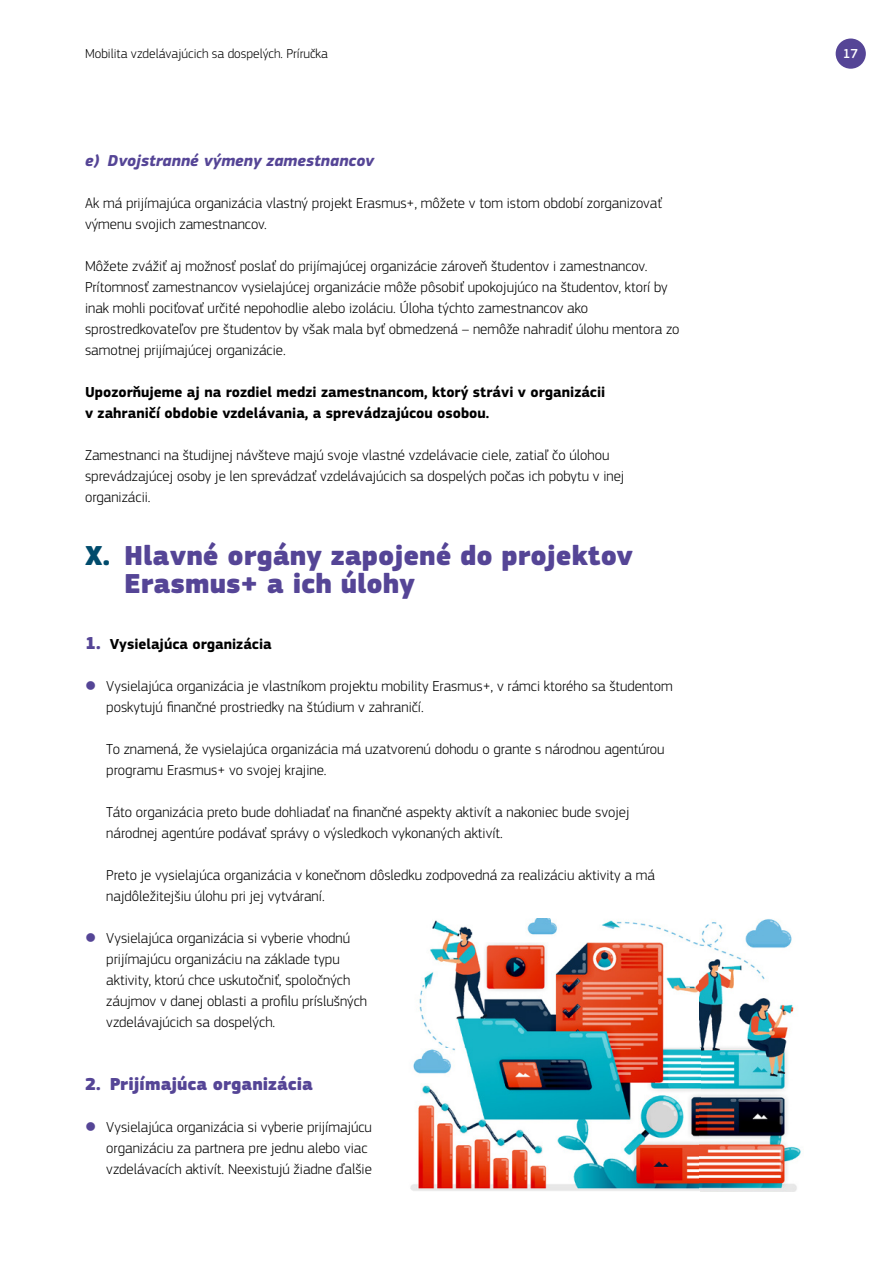
<style>
.page{position:relative;width:893px;height:1263px;background:#fff}
.page>*{position:absolute;margin:0;border:0;box-sizing:border-box;transform-origin:0 0}
.HL1{font:900 28.5px/28.5px "EC Square Sans Pro";color:#554596}
.HL2{font:900 18px "EC Square Sans Pro";color:#554596}
.HL3{font:italic 700 16.5px "EC Square Sans Pro";color:#554596}
.Text{font:300 15px/21px "EC Square Sans Pro";color:#000}
.Text-2{font:700 15px/21px "EC Square Sans Pro";color:#000}
.HL2-2{font:700 15px "EC Square Sans Pro";color:#000}
.t1{font:300 13.5px "EC Square Sans Pro";color:#000}
.t2{font:500 13.5px "EC Square Sans Pro";color:#fff}
.s1{color:#004b6c}
.s2{font-weight:900;font-size:18px;color:#554596}
</style>
<div class="page">
<div style="left:836px;top:39px;width:30px;height:30px;background:#554596;border-radius:50%"></div>
<img style="left:410px;top:918px;width:391px;height:273px">
<p class="t1" style="left:85px;top:46px;width:244px">Mobilita vzdelávajúcich sa dospelých. Príručka</p>
<p class="t2" style="left:843px;top:46px;width:17px">17</p>
<p class="HL3" style="left:85px;top:150px;width:291px">e) Dvojstranné výmeny zamestnancov</p>
<p class="Text" style="left:85px;top:192px;width:578px">Ak má prijímajúca organizácia vlastný projekt Erasmus+, môžete v tom istom období zorganizovať výmenu svojich zamestnancov.</p>
<p class="Text" style="left:85px;top:255px;width:596px">Môžete zvážiť aj možnosť poslať do prijímajúcej organizácie zároveň študentov i zamestnancov.<br>Prítomnosť zamestnancov vysielajúcej organizácie môže pôsobiť upokojujúco na študentov, ktorí by inak mohli pociťovať určité nepohodlie alebo izoláciu. Úloha týchto zamestnancov ako sprostredkovateľov pre študentov by však mala byť obmedzená – nemôže nahradiť úlohu mentora zo samotnej prijímajúcej organizácie.</p>
<p class="Text-2" style="left:85px;top:382px;width:522px">Upozorňujeme aj na rozdiel medzi zamestnancom, ktorý strávi v organizácii v zahraničí obdobie vzdelávania, a sprevádzajúcou osobou.</p>
<p class="Text" style="left:85px;top:444px;width:541px">Zamestnanci na študijnej návšteve majú svoje vlastné vzdelávacie ciele, zatiaľ čo úlohou sprevádzajúcej osoby je len sprevádzať vzdelávajúcich sa dospelých počas ich pobytu v inej organizácii.</p>
<h1 class="HL1" style="left:124px;top:542px;width:510px;text-indent:-39px"><span class="s1">X.</span> Hlavné orgány zapojené do projektov<br>Erasmus+ a ich úlohy</h1>
<h2 class="HL2-2" style="left:85px;top:635px;width:188px"><span class="s2">1.</span> Vysielajúca organizácia</h2>
<p class="Text" style="left:106px;top:675px;width:568px">Vysielajúca organizácia je vlastníkom projektu mobility Erasmus+, v rámci ktorého sa študentom poskytujú finančné prostriedky na štúdium v zahraničí.</p>
<p class="Text" style="left:106px;top:738px;width:560px">To znamená, že vysielajúca organizácia má uzatvorenú dohodu o grante s národnou agentúrou programu Erasmus+ vo svojej krajine.</p>
<p class="Text" style="left:106px;top:801px;width:525px">Táto organizácia preto bude dohliadať na finančné aspekty aktivít a nakoniec bude svojej národnej agentúre podávať správy o výsledkoch vykonaných aktivít.</p>
<p class="Text" style="left:106px;top:864px;width:550px">Preto je vysielajúca organizácia v konečnom dôsledku zodpovedná za realizáciu aktivity a má najdôležitejšiu úlohu pri jej vytváraní.</p>
<p class="Text" style="left:106px;top:927px;width:262px">Vysielajúca organizácia si vyberie vhodnú prijímajúcu organizáciu na základe typu aktivity, ktorú chce uskutočniť, spoločných záujmov v danej oblasti a profilu príslušných vzdelávajúcich sa dospelých.</p>
<h2 class="HL2" style="left:85px;top:1072px;width:230px">2. Prijímajúca organizácia</h2>
<p class="Text" style="left:106px;top:1116px;width:267px">Vysielajúca organizácia si vyberie prijímajúcu organizáciu za partnera pre jednu alebo viac vzdelávacích aktivít. Neexistujú žiadne ďalšie</p>
</div>
